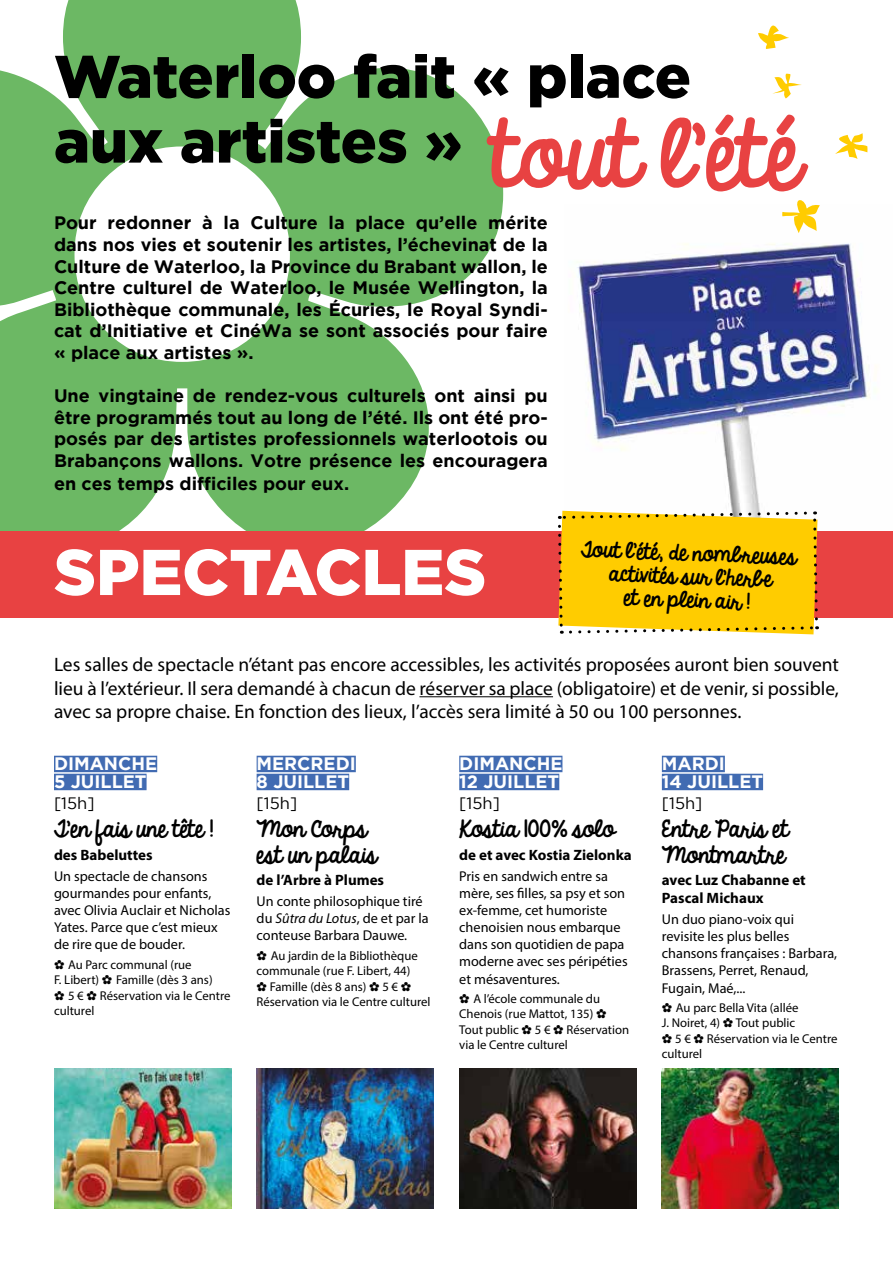
<style>
.page{position:relative;width:893px;height:1263px;background:#fff}
.page>*{position:absolute;margin:0;border:0;box-sizing:border-box;transform-origin:0 0}
.t1{font:82.5px "KG Always A Good Time";color:#e84242}
.t2{font:900 64.5px "Gotham";color:#fff}
.t3{font:900 60px/64.8px "Gotham";color:#000}
.t4{font:21px/25.2px "KG Always A Good Time";color:#000}
.t5{font:19.5px/23.4px "Myriad Pro";color:#000;text-align:justify}
.t6{font:19.5px/23.4px "KG Always A Good Time";color:#000;text-align:center}
.t7{font:700 18px/21.6px "Gotham";color:#000;text-align:justify}
.t8{font:700 18px/18px "Gotham";color:#fff}
.t9{font:16.5px "Gotham";color:#000}
.t10{font:700 15px/18px "Myriad Pro";color:#000}
.t11{font:14.25px/17.1px "Myriad Pro";color:#000}
.t12{font:12.75px/15.3px "Myriad Pro";color:#000}
.s1{font-style:italic}
</style>
<div class="page">
<svg style="left:0;top:0;width:503px;height:531px;fill:#6cb864"></svg>
<img style="left:577px;top:243px;width:293px;height:267px">
<div style="left:0;top:531px;width:893px;height:86px;background:#e84242"></div>
<hr style="left:419px;top:696px;width:134px;height:1px;background:#000">
<div style="left:54px;top:756px;width:103px;height:16px;background:#416bb2"></div>
<div style="left:54px;top:774px;width:93px;height:16px;background:#416bb2"></div>
<div style="left:257px;top:756px;width:99px;height:16px;background:#416bb2"></div>
<div style="left:257px;top:774px;width:92px;height:16px;background:#416bb2"></div>
<div style="left:459px;top:756px;width:103px;height:16px;background:#416bb2"></div>
<div style="left:459px;top:774px;width:100px;height:16px;background:#416bb2"></div>
<div style="left:662px;top:756px;width:63px;height:16px;background:#416bb2"></div>
<div style="left:662px;top:774px;width:101px;height:16px;background:#416bb2"></div>
<img style="left:662px;top:1068px;width:177px;height:141px">
<img style="left:459px;top:1068px;width:177px;height:141px">
<img style="left:257px;top:1068px;width:177px;height:141px">
<img style="left:54px;top:1068px;width:177px;height:141px">
<svg style="left:758px;top:25px;width:31px;height:24px"></svg>
<svg style="left:772px;top:73px;width:30px;height:26px"></svg>
<svg style="left:835px;top:133px;width:32px;height:26px"></svg>
<svg style="left:782px;top:200px;width:38px;height:33px"></svg>
<svg style="left:556px;top:510px;width:263px;height:125px"></svg>
<h3 class="t3" style="left:54px;top:43px;width:639px">Waterloo fait « place aux artistes »</h3>
<h1 class="t1" style="left:491px;top:93px;width:310px">tout l’été</h1>
<p class="t7" style="left:54px;top:212px;width:495px">Pour redonner à la Culture la place qu’elle mérite dans nos vies et soutenir les artistes, l’échevinat de la Culture de Waterloo, la Province du Brabant wallon, le Centre culturel de Waterloo, le Musée Wellington, la Bibliothèque communale, les Écuries, le Royal Syndi&shy;cat d’Initiative et CinéWa se sont associés pour faire « place aux artistes ».</p>
<p class="t7" style="left:54px;top:385px;width:495px">Une vingtaine de rendez-vous culturels ont ainsi pu être programmés tout au long de l’été. Ils ont été pro&shy;posés par des artistes professionnels waterlootois ou Brabançons wallons. Votre présence les encouragera</p>
<p class="t7" style="left:54px;top:473px;width:297px">en ces temps difficiles pour eux.</p>
<h2 class="t2" style="left:54px;top:535px;width:434px">SPECTACLES</h2>
<p class="t6" style="left:581px;top:538px;width:217px;rotate:2deg">Tout l’été, de nombreuses activités sur l’herbe<br>et en plein air !</p>
<p class="t5" style="left:54px;top:653px;width:786px">Les salles de spectacle n’étant pas encore accessibles, les activités proposées auront bien souvent lieu à l’extérieur. Il sera demandé à chacun de réserver sa place (obligatoire) et de venir, si possible, avec sa propre chaise. En fonction des lieux, l’accès sera limité à 50 ou 100 personnes.</p>
<p class="t8" style="left:54px;top:754px;width:105px">DIMANCHE<br>5 JUILLET</p>
<p class="t9" style="left:54px;top:794px;width:42px">[15h]</p>
<p class="t4" style="left:54px;top:818px;width:161px">T’en fais une tête !</p>
<p class="t10" style="left:54px;top:845px;width:100px">des Babeluttes</p>
<p class="t11" style="left:54px;top:867px;width:178px">Un spectacle de chansons gourmandes pour enfants, avec Olivia Auclair et Nicholas<br>Yates. Parce que c’est mieux de rire que de bouder.</p>
<p class="t12" style="left:54px;top:957px;width:178px">✿ Au Parc communal (rue<br>F. Libert) ✿ Famille (dès 3 ans)<br>✿ 5 € ✿ Réservation via le Centre culturel</p>
<p class="t8" style="left:257px;top:754px;width:101px">MERCREDI<br>8 JUILLET</p>
<p class="t9" style="left:257px;top:794px;width:42px">[15h]</p>
<p class="t4" style="left:257px;top:818px;width:122px">Mon Corps est un palais</p>
<p class="t10" style="left:257px;top:870px;width:129px">de l’Arbre à Plumes</p>
<p class="t11" style="left:257px;top:892px;width:173px">Un conte philosophique tiré du <span class="s1">Sûtra du Lotus</span>, de et par la conteuse Barbara Dauwe.</p>
<p class="t12" style="left:257px;top:948px;width:175px">✿ Au jardin de la Bibliothèque communale (rue F. Libert, 44)<br>✿ Famille (dès 8 ans) ✿ 5 € ✿<br>Réservation via le Centre culturel</p>
<p class="t8" style="left:459px;top:754px;width:105px">DIMANCHE<br>12 JUILLET</p>
<p class="t9" style="left:459px;top:794px;width:42px">[15h]</p>
<p class="t4" style="left:459px;top:818px;width:157px">Kostia 100% solo</p>
<p class="t10" style="left:459px;top:845px;width:174px">de et avec Kostia Zielonka</p>
<p class="t11" style="left:459px;top:867px;width:170px">Pris en sandwich entre sa mère, ses filles, sa psy et son ex-femme, cet humoriste chenoisien nous embarque dans son quotidien de papa moderne avec ses péripéties et mésaventures.</p>
<p class="t12" style="left:459px;top:991px;width:171px">✿ A l’école communale du<br>Chenois (rue Mattot, 135) ✿<br>Tout public ✿ 5 € ✿ Réservation via le Centre culturel</p>
<p class="t8" style="left:662px;top:754px;width:103px">MARDI<br>14 JUILLET</p>
<p class="t9" style="left:662px;top:794px;width:42px">[15h]</p>
<p class="t4" style="left:662px;top:818px;width:128px">Entre Paris et<br>Montmartre</p>
<p class="t10" style="left:662px;top:870px;width:145px">avec Luz Chabanne et<br>Pascal Michaux</p>
<p class="t11" style="left:662px;top:910px;width:177px">Un duo piano-voix qui revisite les plus belles chansons françaises : Barbara,<br>Brassens, Perret, Renaud,<br>Fugain, Maé,...</p>
<p class="t12" style="left:662px;top:1000px;width:177px">✿ Au parc Bella Vita (allée<br>J. Noiret, 4) ✿ Tout public<br>✿ 5 € ✿ Réservation via le Centre culturel</p>
</div>
